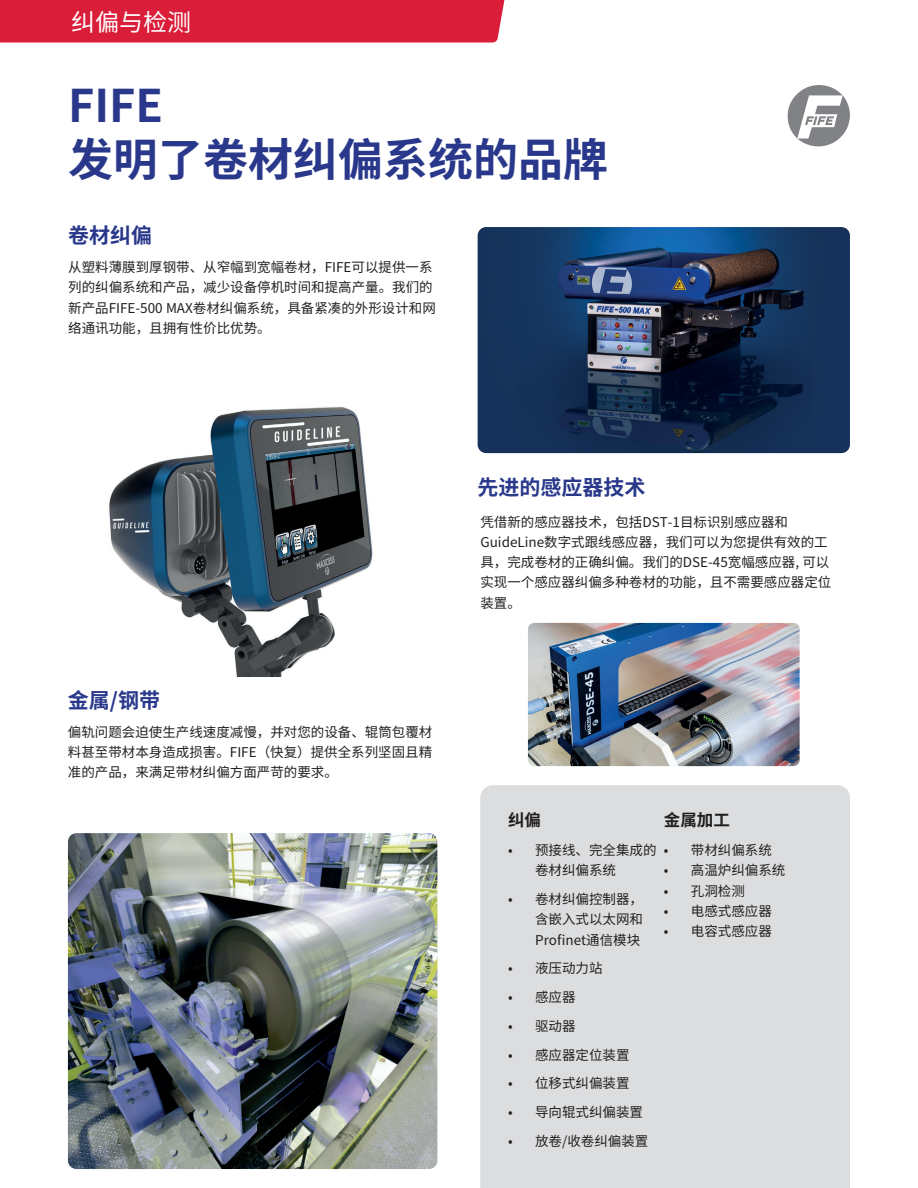
<style>
.page{position:relative;width:918px;height:1188px;background:#fff}
.page>*{position:absolute;margin:0;border:0;box-sizing:border-box;transform-origin:0 0}
.t1{font:700 45px/54px "Source Han Sans CN";color:#29388b}
.t2{font:24px "Source Han Sans CN";color:#fff}
.t3{font:700 21px "Source Han Sans CN";color:#29388b}
.t4{font:700 16.5px "Source Han Sans CN";color:#231f20}
.t5{font:13.5px/20.2px "Source Han Sans CN";color:#231f20}
</style>
<div class="page">
<div style="left:0;top:0;width:505px;height:43px;background:#da1d39"></div>
<img style="left:68px;top:833px;width:369px;height:336px">
<img style="left:478px;top:227px;width:372px;height:226px">
<div style="left:480px;top:785px;width:370px;height:403px;background:#dcdddf"></div>
<div style="left:505px;top:810px;width:318px;height:364px;border:4px solid #fff"></div>
<img style="left:109px;top:407px;width:264px;height:269px">
<svg style="left:787px;top:85px;width:63px;height:62px"></svg>
<img style="left:528px;top:623px;width:272px;height:143px">
<h2 class="t2" style="left:71px;top:8px;width:121px">纠偏与检测</h2>
<h1 class="t1" style="left:68px;top:79px;width:542px">FIFE<br>发明了卷材纠偏系统的品牌</h1>
<h3 class="t3" style="left:68px;top:224px;width:85px">卷材纠偏</h3>
<p class="t5" style="left:68px;top:257px;width:369px">从塑料薄膜到厚钢带、从窄幅到宽幅卷材，FIFE可以提供一系列的纠偏系统和产品，减少设备停机时间和提高产量。我们的新产品FIFE-500 MAX卷材纠偏系统，具备紧凑的外形设计和网络通讯功能，且拥有性价比优势。</p>
<h3 class="t3" style="left:68px;top:688px;width:94px">金属/钢带</h3>
<p class="t5" style="left:68px;top:722px;width:366px;text-align:justify">偏轨问题会迫使生产线速度减慢，并对您的设备、辊筒包覆材料甚至带材本身造成损害。FIFE（快复）提供全系列坚固且精准的产品，来满足带材纠偏方面严苛的要求。</p>
<h3 class="t3" style="left:478px;top:476px;width:169px">先进的感应器技术</h3>
<p class="t5" style="left:480px;top:512px;width:352px">凭借新的感应器技术，包括DST-1目标识别感应器和<br>GuideLine数字式跟线感应器，我们可以为您提供有效的工具，完成卷材的正确纠偏。我们的DSE-45宽幅感应器, 可以实现一个感应器纠偏多种卷材的功能，且不需要感应器定位装置。</p>
<p class="t4" style="left:508px;top:811px;width:34px">纠偏</p>
<p class="t5" style="left:535px;top:840px;width:123px;text-indent:-27px">• 预接线、完全集成的卷材纠偏系统</p>
<p class="t5" style="left:535px;top:889px;width:109px;text-align:justify;text-indent:-27px">• 卷材纠偏控制器，含嵌入式以太网和Profinet通信模块</p>
<p class="t5" style="left:508px;top:959px;width:96px">• 液压动力站</p>
<p class="t5" style="left:508px;top:987px;width:69px">• 感应器</p>
<p class="t5" style="left:508px;top:1016px;width:69px">• 驱动器</p>
<p class="t5" style="left:508px;top:1045px;width:123px">• 感应器定位装置</p>
<p class="t5" style="left:508px;top:1074px;width:123px">• 位移式纠偏装置</p>
<p class="t5" style="left:508px;top:1102px;width:136px">• 导向辊式纠偏装置</p>
<p class="t5" style="left:508px;top:1131px;width:142px">• 放卷/收卷纠偏装置</p>
<p class="t4" style="left:664px;top:811px;width:67px">金属加工</p>
<p class="t5" style="left:664px;top:840px;width:109px">• 带材纠偏系统</p>
<p class="t5" style="left:664px;top:861px;width:123px">• 高温炉纠偏系统</p>
<p class="t5" style="left:664px;top:881px;width:82px">• 孔洞检测</p>
<p class="t5" style="left:664px;top:901px;width:109px">• 电感式感应器</p>
<p class="t5" style="left:664px;top:921px;width:109px">• 电容式感应器</p>
</div>
